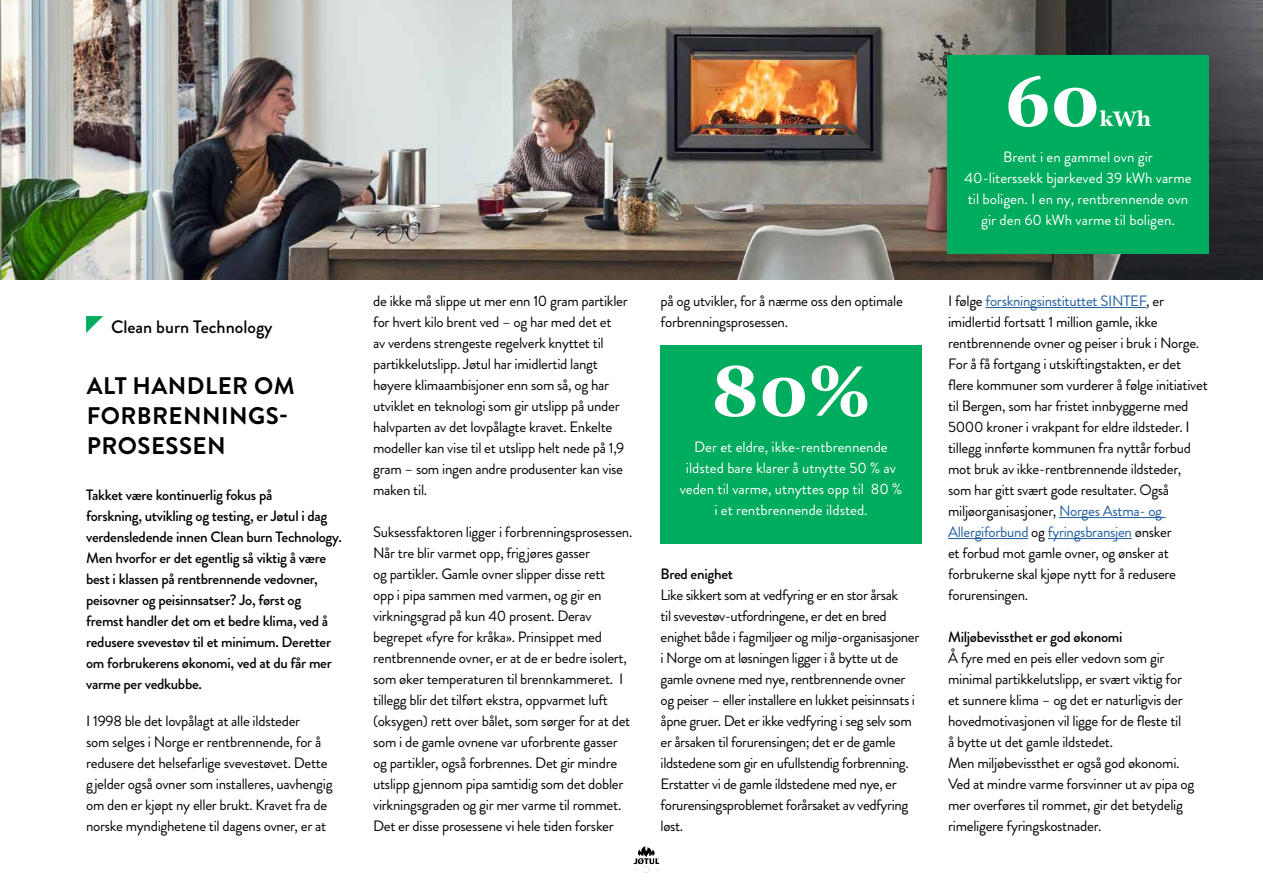
<style>
.page{position:relative;width:1263px;height:893px;background:#fff}
.page>*{position:absolute;margin:0;border:0;box-sizing:border-box;transform-origin:0 0}
.t1{font:700 70.5px "Georgia";color:#fff}
.t2{font:700 24px/30px "Brandon Grotesque";letter-spacing:.02em;color:#000}
.t3{font:700 21px "Georgia";color:#fff}
.t4{font:500 18px "Brandon Grotesque";color:#000}
.t5{font:15px/21px "Brandon Grotesque";letter-spacing:-.02em;color:#000}
.t6{font:500 15px/21px "Brandon Grotesque";letter-spacing:-.02em;color:#000}
.t7{font:15px/21px "Brandon Grotesque";color:#fff;text-align:center}
.t8{font:300 15px "Brandon Grotesque";color:#dadde3}
.s1{color:#215e9e}
</style>
<div class="page">
<img style="left:0;top:0;width:1263px;height:280px">
<svg style="left:86px;top:316px;width:17px;height:17px"></svg>
<hr style="left:985px;top:307px;width:161px;height:1px;background:#215e9e">
<hr style="left:1059px;top:517px;width:106px;height:1px;background:#215e9e">
<hr style="left:948px;top:538px;width:80px;height:1px;background:#215e9e">
<hr style="left:1048px;top:538px;width:84px;height:1px;background:#215e9e">
<div style="left:660px;top:345px;width:262px;height:198px;background:#00ac5d"></div>
<div style="left:947px;top:55px;width:262px;height:199px;background:#00ac5d"></div>
<svg style="left:634px;top:846px;width:25px;height:18px"></svg>
<p class="t4" style="left:111px;top:314px;width:163px">Clean burn Technology</p>
<h2 class="t2" style="left:87px;top:371px;width:209px">ALT HANDLER OM<br>FORBRENNINGS-<br>PROSESSEN</h2>
<p class="t6" style="left:86px;top:484px;width:257px">Takket være kontinuerlig fokus på<br>forskning, utvikling og testing, er Jøtul i dag verdensledende innen Clean burn Technology.<br>Men hvorfor er det egentlig så viktig å være best i klassen på rentbrennende vedovner, peisovner og peisinnsatser? Jo, først og fremst handler det om et bedre klima, ved å redusere svevestøv til et minimum. Deretter om forbrukerens økonomi, ved at du får mer varme per vedkubbe.</p>
<p class="t5" style="left:86px;top:711px;width:248px">I 1998 ble det lovpålagt at alle ildsteder<br>som selges i Norge er rentbrennende, for å redusere det helsefarlige svevestøvet. Dette gjelder også ovner som installeres, uavhengig om den er kjøpt ny eller brukt. Kravet fra de norske myndighetene til dagens ovner, er at</p>
<p class="t5" style="left:373px;top:291px;width:256px">de ikke må slippe ut mer enn 10 gram partikler for hvert kilo brent ved – og har med det et<br>av verdens strengeste regelverk knyttet til partikkelutslipp. Jøtul har imidlertid langt høyere klimaambisjoner enn som så, og har utviklet en teknologi som gir utslipp på under halvparten av det lovpålagte kravet. Enkelte modeller kan vise til et utslipp helt nede på 1,9 gram – som ingen andre produsenter kan vise maken til.</p>
<p class="t5" style="left:373px;top:522px;width:261px">Suksessfaktoren ligger i forbrenningsprosessen.<br>Når tre blir varmet opp, frigjøres gasser<br>og partikler. Gamle ovner slipper disse rett<br>opp i pipa sammen med varmen, og gir en virkningsgrad på kun 40 prosent. Derav begrepet «fyre for kråka». Prinsippet med rentbrennende ovner, er at de er bedre isolert, som øker temperaturen til brennkammeret. I tillegg blir det tilført ekstra, oppvarmet luft (oksygen) rett over bålet, som sørger for at det som i de gamle ovnene var uforbrente gasser og partikler, også forbrennes. Det gir mindre utslipp gjennom pipa samtidig som det dobler virkningsgraden og gir mer varme til rommet.<br>Det er disse prosessene vi hele tiden forsker</p>
<p class="t5" style="left:661px;top:291px;width:244px">på og utvikler, for å nærme oss den optimale forbrenningsprosessen.</p>
<h1 class="t1" style="left:711px;top:346px;width:161px">80%</h1>
<p class="t7" style="left:680px;top:436px;width:224px">Der et eldre, ikke-rentbrennende ildsted bare klarer å utnytte 50 % av veden til varme, utnyttes opp til 80 % i et rentbrennende ildsted.</p>
<p class="t6" style="left:661px;top:564px;width:74px">Bred enighet</p>
<p class="t5" style="left:661px;top:585px;width:260px">Like sikkert som at vedfyring er en stor årsak<br>til svevestøv-utfordringene, er det en bred enighet både i fagmiljøer og miljø-organisasjoner i Norge om at løsningen ligger i å bytte ut de gamle ovnene med nye, rentbrennende ovner og peiser – eller installere en lukket peisinnsats i åpne gruer. Det er ikke vedfyring i seg selv som er årsaken til forurensingen; det er de gamle ildstedene som gir en ufullstendig forbrenning.<br>Erstatter vi de gamle ildstedene med nye, er forurensingsproblemet forårsaket av vedfyring løst.</p>
<p class="t8" style="left:632px;top:858px;width:31px">- 5 -</p>
<h1 class="t1" style="left:1005px;top:56px;width:97px">60</h1>
<h3 class="t3" style="left:1100px;top:105px;width:53px">kWh</h3>
<p class="t7" style="left:964px;top:146px;width:229px">Brent i en gammel ovn gir 40-literssekk bjørkeved 39 kWh varme til boligen. I en ny, rentbrennende ovn gir den 60 kWh varme til boligen.</p>
<p class="t5" style="left:948px;top:291px;width:261px">I følge <span class="s1">forskningsinstituttet SINTEF</span>, er imidlertid fortsatt 1 million gamle, ikke rentbrennende ovner og peiser i bruk i Norge.<br>For å få fortgang i utskiftingstakten, er det flere kommuner som vurderer å følge initiativet til Bergen, som har fristet innbyggerne med 5000 kroner i vrakpant for eldre ildsteder. I tillegg innførte kommunen fra nyttår forbud mot bruk av ikke-rentbrennende ildsteder, som har gitt svært gode resultater. Også miljøorganisasjoner, <span class="s1">Norges Astma- og Allergiforbund</span> og <span class="s1">fyringsbransjen</span> ønsker<br>et forbud mot gamle ovner, og ønsker at forbrukerne skal kjøpe nytt for å redusere forurensingen.</p>
<p class="t6" style="left:948px;top:627px;width:176px">Miljøbevissthet er god økonomi</p>
<p class="t5" style="left:948px;top:648px;width:248px">Å fyre med en peis eller vedovn som gir minimal partikkelutslipp, er svært viktig for et sunnere klima – og det er naturligvis der hovedmotivasjonen vil ligge for de fleste til<br>å bytte ut det gamle ildstedet.<br>Men miljøbevissthet er også god økonomi.<br>Ved at mindre varme forsvinner ut av pipa og mer overføres til rommet, gir det betydelig rimeligere fyringskostnader.</p>
</div>
